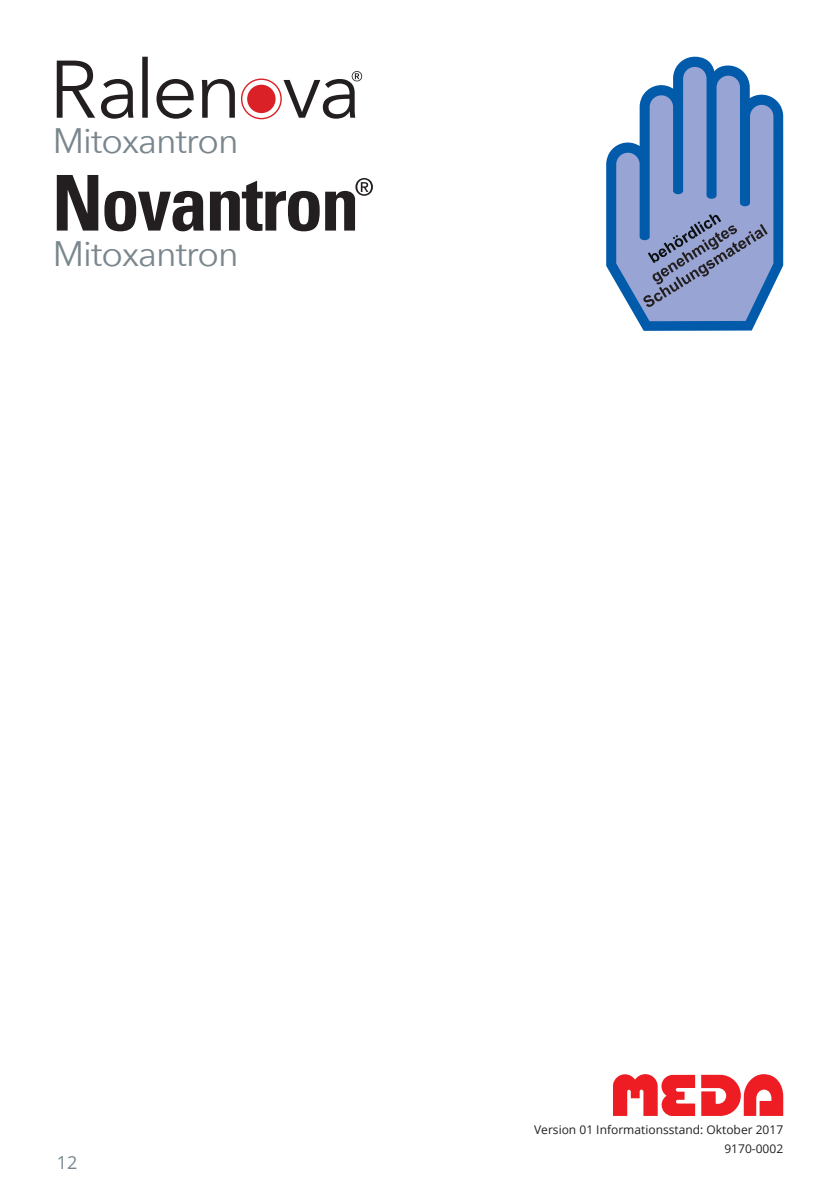
<style>
.page{position:relative;width:840px;height:1191px;background:#fff}
.page>*{position:absolute;margin:0;border:0;box-sizing:border-box;transform-origin:0 0}
.t1{font:35.2px "Avenir Next";letter-spacing:-.025em;color:#7a868d}
.t2{font:18px "Open Sans";color:#7a868d}
.t3{font:12px/18.2px "Open Sans";color:#231f20;text-align:right}
</style>
<div class="page">
<svg style="left:613px;top:1074px;width:169px;height:42px"></svg>
<svg style="left:606px;top:57px;width:176px;height:274px"></svg>
<svg style="left:616px;top:67px;width:157px;height:254px;background:#8199c8"></svg>
<svg style="left:57px;top:57px;width:305px;height:62px"></svg>
<svg style="left:57px;top:175px;width:316px;height:56px"></svg>
<h1 class="t1" style="left:53px;top:111px;width:187px">Mitoxantron</h1>
<h1 class="t1" style="left:53px;top:224px;width:187px">Mitoxantron</h1>
<h2 class="t2" style="left:57px;top:1149px;width:22px">12</h2>
<p class="t3" style="left:534px;top:1120px;width:250px">Version 01 Informationsstand: Oktober 2017<br>9170-0002</p>
</div>
